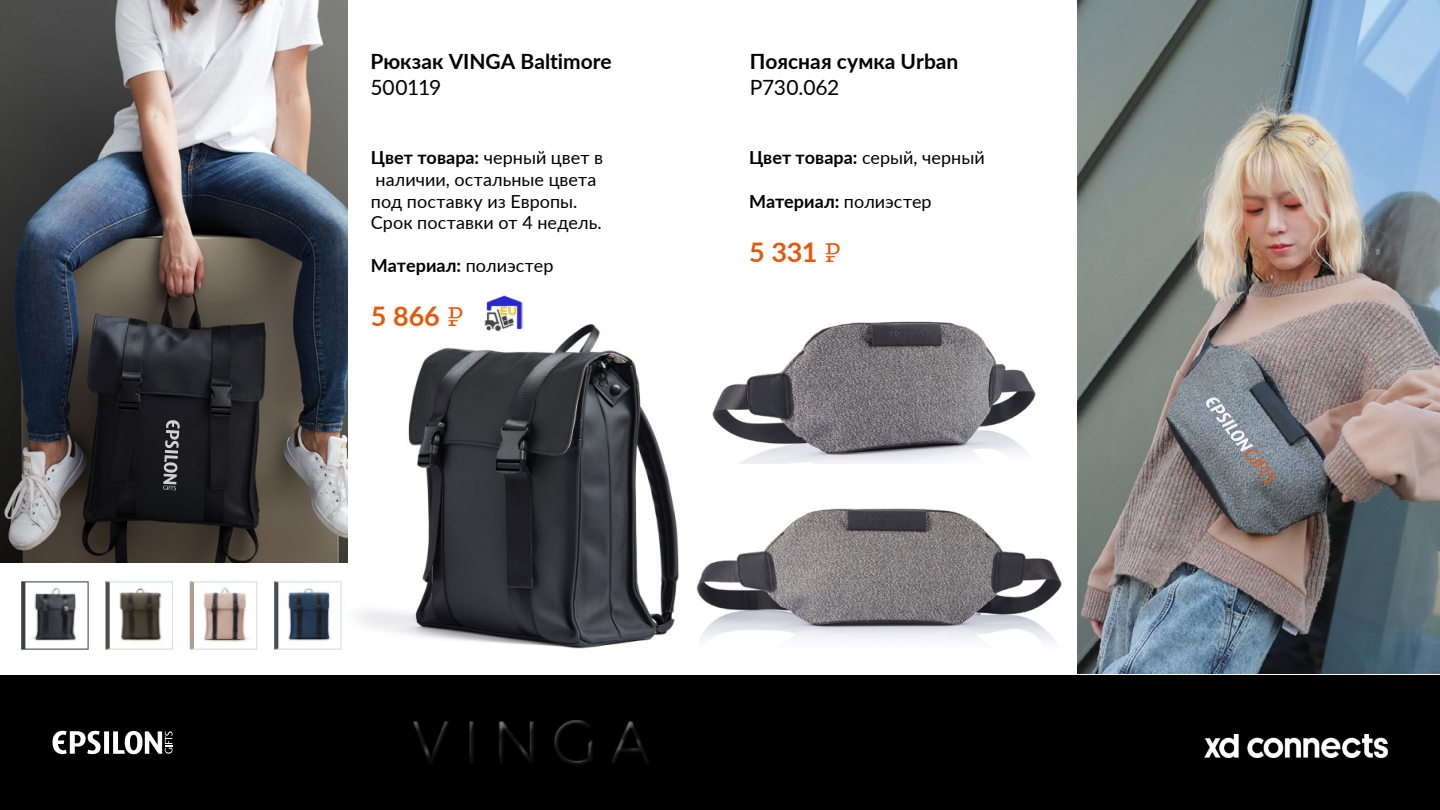
<style>
.page{position:relative;width:1440px;height:810px;background:#fff}
.page>*{position:absolute;margin:0;border:0;box-sizing:border-box;transform-origin:0 0}
.t1{font:700 27px "Lato";letter-spacing:-.005em;color:#e3590d}
.t2{font:700 21px "Lato";color:#000}
.t3{font:21px "Lato";letter-spacing:-.02em;color:#000}
.t4{font:18px/21.6px "Lato";letter-spacing:.005em;color:#000}
.t5{font:700 18px "Lato";letter-spacing:.005em;color:#000}
.s1{font-weight:700}
.s2{font-weight:400}
.s3{font-family:"Bitter";font-weight:100}
</style>
<div class="page">
<div style="left:0;top:675px;width:1440px;height:135px;background:#000"></div>
<svg style="left:52px;top:731px;width:121px;height:23px"></svg>
<img style="left:342px;top:318px;width:337px;height:331px">
<img style="left:1077px;top:0;width:363px;height:673px">
<img style="left:0;top:0;width:348px;height:562px">
<img style="left:21px;top:579px;width:325px;height:71px">
<img style="left:712px;top:321px;width:324px;height:143px">
<img style="left:696px;top:508px;width:366px;height:134px">
<img style="left:485px;top:295px;width:37px;height:37px">
<svg style="left:1204px;top:395px;width:74px;height:89px;background:#848a91"></svg>
<svg style="left:163px;top:420px;width:17px;height:70px"></svg>
<img style="left:1204px;top:735px;width:184px;height:23px">
<p class="t2" style="left:370px;top:46px;width:243px">Рюкзак VINGA Baltimore</p>
<p class="t3" style="left:370px;top:72px;width:72px">500119</p>
<p class="t4" style="left:371px;top:146px;width:234px"><span class="s1">Цвет товара:</span> черный цвет в наличии, остальные цвета под поставку из Европы.<br>Срок поставки от 4 недель.</p>
<p class="t5" style="left:371px;top:253px;width:184px">Материал: <span class="s2">полиэстер</span></p>
<h1 class="t1" style="left:371px;top:297px;width:94px">5 866 <span class="s3">₽</span></h1>
<p class="t2" style="left:750px;top:46px;width:210px">Поясная сумка Urban</p>
<p class="t3" style="left:750px;top:72px;width:91px">P730.062</p>
<p class="t4" style="left:749px;top:146px;width:237px"><span class="s1">Цвет товара:</span> серый, черный</p>
<p class="t5" style="left:749px;top:188px;width:184px">Материал: <span class="s2">полиэстер</span></p>
<h1 class="t1" style="left:749px;top:232px;width:93px">5 331 <span class="s3">₽</span></h1>
</div>
